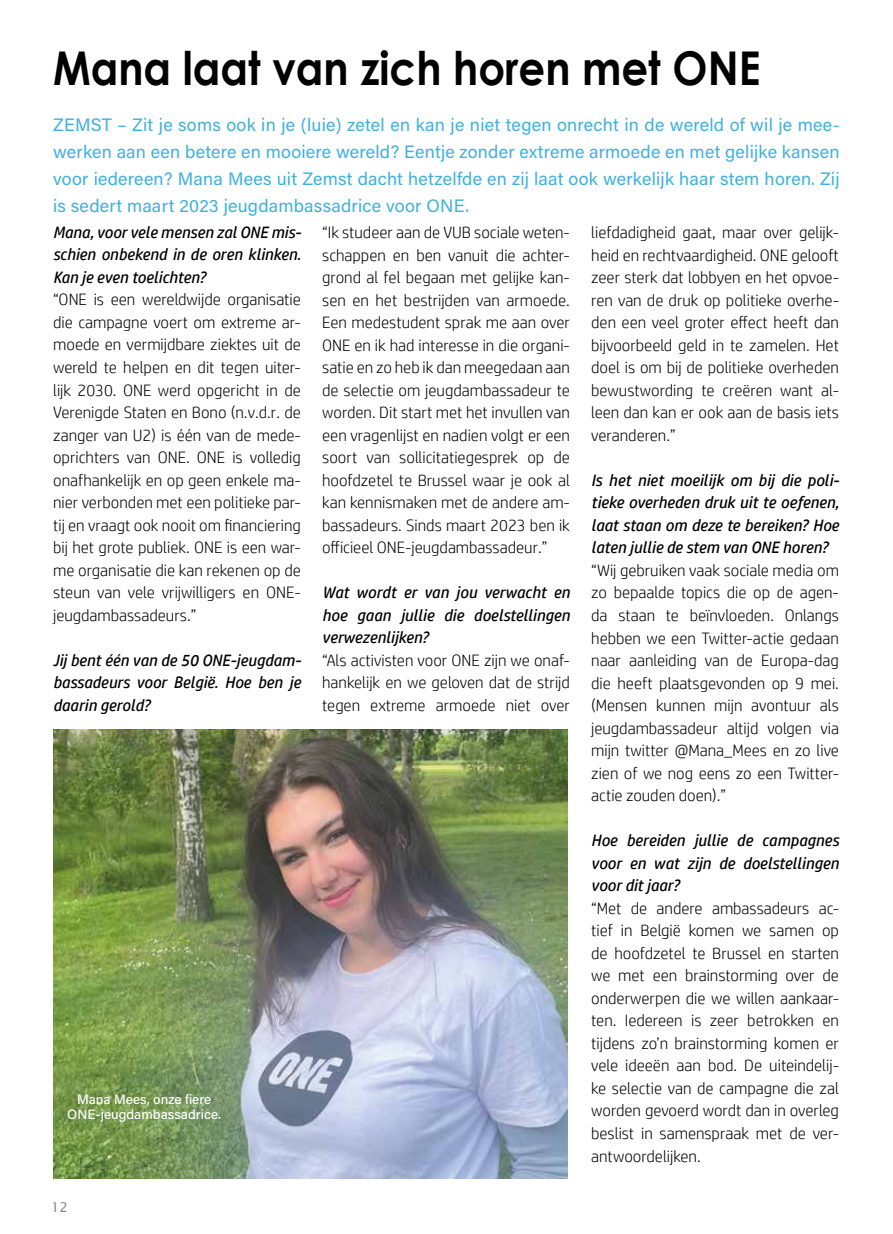
<style>
.page{position:relative;width:893px;height:1234px;background:#fff}
.page>*{position:absolute;margin:0;border:0;box-sizing:border-box;transform-origin:0 0}
.t1{font:700 46.5px "Century Gothic";color:#000;scale:.9 1}
.t2{font:18px/27px "Acumin Variable Concept";letter-spacing:.01em;color:#3eb1df;text-align:justify}
.t3{font:300 16.5px/22.5px "HP Simplified";color:#000;text-align:justify}
.t4{font:italic 16.5px/22.5px "HP Simplified";color:#000;text-align:justify}
.t5{font:13.5px/15px "Acumin Variable Concept";color:#fff;text-align:center}
.t6{font:13.5px "Lucida Sans Std";color:#878787}
</style>
<div class="page">
<img style="left:53px;top:729px;width:515px;height:449px">
<h1 class="t1" style="left:53px;top:32px;width:787px">Mana laat van zich horen met ONE</h1>
<p class="t2" style="left:53px;top:111px;width:788px">ZEMST – Zit je soms ook in je (luie) zetel en kan je niet tegen onrecht in de wereld of wil je mee&shy;werken aan een betere en mooiere wereld? Eentje zonder extreme armoede en met gelijke kansen voor iedereen? Mana Mees uit Zemst dacht hetzelfde en zij laat ook werkelijk haar stem horen. Zij is sedert maart 2023 jeugdambassadrice voor ONE.</p>
<p class="t4" style="left:53px;top:220px;width:249px">Mana, voor vele mensen zal ONE mis&shy;schien onbekend in de oren klinken.<br>Kan je even toelichten?</p>
<p class="t3" style="left:53px;top:288px;width:249px">“ONE is een wereldwijde organisatie die campagne voert om extreme ar&shy;moede en vermijdbare ziektes uit de wereld te helpen en dit tegen uiter&shy;lijk 2030. ONE werd opgericht in de Verenigde Staten en Bono (n.v.d.r. de zanger van U2) is één van de mede&shy;oprichters van ONE. ONE is volledig onafhankelijk en op geen enkele ma&shy;nier verbonden met een politieke par&shy;tij en vraagt ook nooit om financiering bij het grote publiek. ONE is een war&shy;me organisatie die kan rekenen op de steun van vele vrijwilligers en ONE&shy;jeugdambassadeurs.”</p>
<p class="t4" style="left:53px;top:648px;width:249px">Jij bent één van de 50 ONE-jeugdam&shy;bassadeurs voor België. Hoe ben je daarin gerold?</p>
<p class="t3" style="left:591px;top:221px;width:249px">liefdadigheid gaat, maar over gelijk&shy;heid en rechtvaardigheid. ONE gelooft zeer sterk dat lobbyen en het opvoe&shy;ren van de druk op politieke overhe&shy;den een veel groter effect heeft dan bijvoorbeeld geld in te zamelen. Het doel is om bij de politieke overheden bewustwording te creëren want al&shy;leen dan kan er ook aan de basis iets veranderen.”</p>
<p class="t4" style="left:591px;top:468px;width:249px">Is het niet moeilijk om bij die poli&shy;tieke overheden druk uit te oefenen, laat staan om deze te bereiken? Hoe laten jullie de stem van ONE horen?</p>
<p class="t3" style="left:591px;top:558px;width:249px">“Wij gebruiken vaak sociale media om zo bepaalde topics die op de agen&shy;da staan te beïnvloeden. Onlangs hebben we een Twitter-actie gedaan naar aanleiding van de Europa-dag die heeft plaatsgevonden op 9 mei. (Mensen kunnen mijn avontuur als jeugdambassadeur altijd volgen via mijn twitter @Mana_Mees en zo live zien of we nog eens zo een Twitter&shy;actie zouden doen).”</p>
<p class="t4" style="left:591px;top:828px;width:249px">Hoe bereiden jullie de campagnes voor en wat zijn de doelstellingen voor dit jaar?</p>
<p class="t3" style="left:591px;top:896px;width:249px">“Met de andere ambassadeurs ac&shy;tief in België komen we samen op de hoofdzetel te Brussel en starten we met een brainstorming over de onderwerpen die we willen aankaar&shy;ten. Iedereen is zeer betrokken en tijdens zo’n brainstorming komen er vele ideeën aan bod. De uiteindelij&shy;ke selectie van de campagne die zal worden gevoerd wordt dan in overleg beslist in samenspraak met de ver&shy;antwoordelijken.</p>
<p class="t3" style="left:322px;top:220px;width:249px">“Ik studeer aan de VUB sociale weten&shy;schappen en ben vanuit die achter&shy;grond al fel begaan met gelijke kan&shy;sen en het bestrijden van armoede.<br>Een medestudent sprak me aan over ONE en ik had interesse in die organi&shy;satie en zo heb ik dan meegedaan aan de selectie om jeugdambassadeur te worden. Dit start met het invullen van een vragenlijst en nadien volgt er een soort van sollicitatiegesprek op de hoofdzetel te Brussel waar je ook al kan kennismaken met de andere am&shy;bassadeurs. Sinds maart 2023 ben ik officieel ONE-jeugdambassadeur.”</p>
<p class="t4" style="left:322px;top:581px;width:249px">Wat wordt er van jou verwacht en hoe gaan jullie die doelstellingen verwezenlijken?</p>
<p class="t3" style="left:322px;top:648px;width:249px">“Als activisten voor ONE zijn we onaf&shy;hankelijk en we geloven dat de strijd tegen extreme armoede niet over</p>
<p class="t5" style="left:67px;top:1090px;width:155px">Mana Mees, onze fiere<br>ONE-jeugdambassadrice.</p>
<p class="t6" style="left:51px;top:1198px;width:18px">12</p>
</div>
